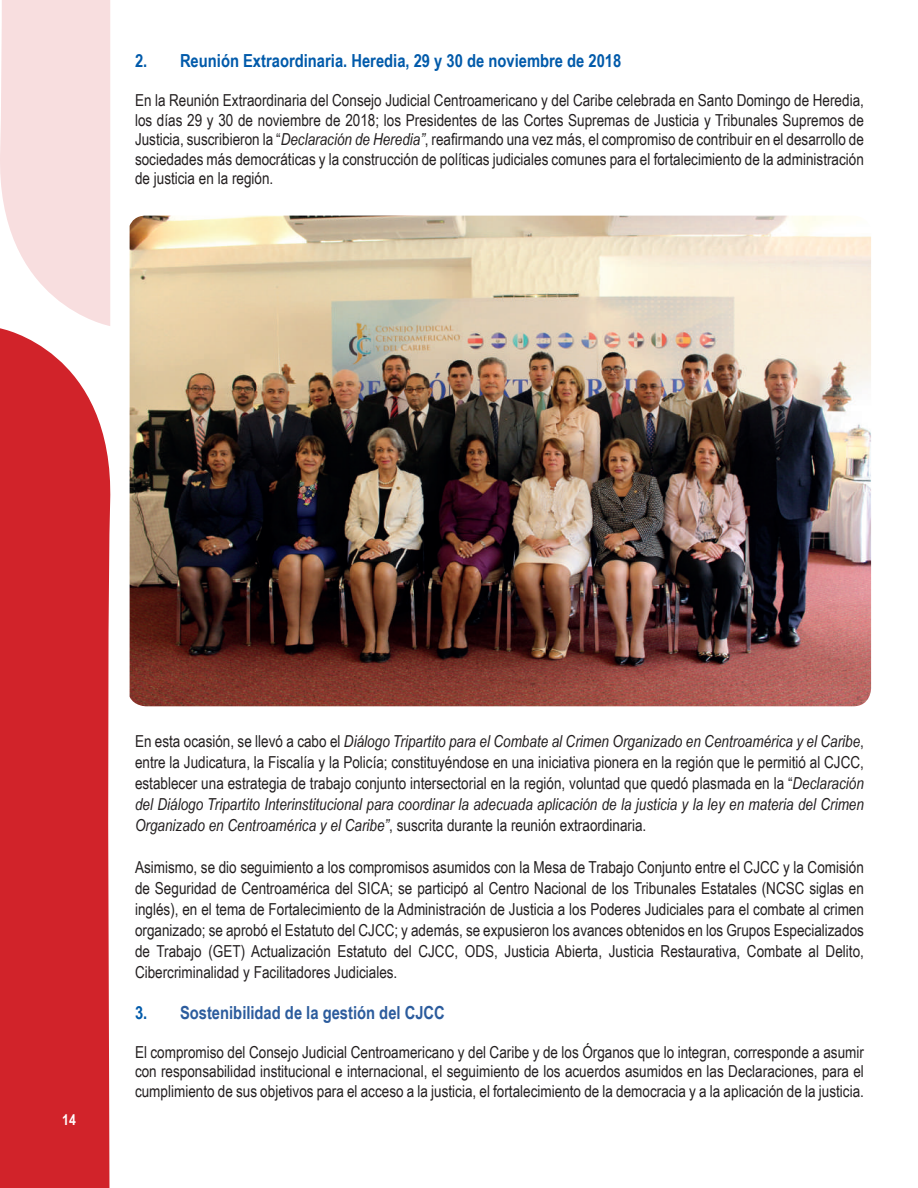
<style>
.page{position:relative;width:918px;height:1188px;background:#fff}
.page>*{position:absolute;margin:0;border:0;box-sizing:border-box;transform-origin:0 0}
.t1{font:700 18px "Arial Narrow";color:#015aaa}
.t2{font:700 18px "Arial Narrow";color:#2c5c9d}
.t3{font:16.5px/21px "Arial Narrow";color:#231f20;text-align:justify}
.t4{font:700 15px "Arial Narrow";color:#fff}
.s1{font-style:italic}
.s2{color:#015aaa}
</style>
<div class="page">
<img style="left:130px;top:216px;width:741px;height:490px">
<div style="left:0;top:328px;width:111px;height:860px;background:#d1232a"></div>
<svg style="left:0;top:0;width:110px;height:326px;background:#f8e2e3"></svg>
<p class="t1" style="left:135px;top:47px;width:488px">2. Reunión Extraordinaria. Heredia, 29 y 30 de noviembre de 2018</p>
<p class="t3" style="left:135px;top:90px;width:730px;line-height:19.5px">En la Reunión Extraordinaria del Consejo Judicial Centroamericano y del Caribe celebrada en Santo Domingo de Heredia, los días 29 y 30 de noviembre de 2018; los Presidentes de las Cortes Supremas de Justicia y Tribunales Supremos de Justicia, suscribieron la “<span class="s1">Declaración de Heredia”</span>, reafirmando una vez más, el compromiso de contribuir en el desarrollo de sociedades más democráticas y la construcción de políticas judiciales comunes para el fortalecimiento de la administración de justicia en la región.</p>
<p class="t4" style="left:62px;top:1109px;width:15px">14</p>
<p class="t3" style="left:135px;top:730px;width:731px">En esta ocasión, se llevó a cabo el <span class="s1">Diálogo Tripartito para el Combate al Crimen Organizado en Centroamérica y el Caribe</span>, entre la Judicatura, la Fiscalía y la Policía; constituyéndose en una iniciativa pionera en la región que le permitió al CJCC, establecer una estrategia de trabajo conjunto intersectorial en la región, voluntad que quedó plasmada en la “<span class="s1">Declaración del Diálogo Tripartito Interinstitucional para coordinar la adecuada aplicación de la justicia y la ley en materia del Crimen Organizado en Centroamérica y el Caribe”</span>, suscrita durante la reunión extraordinaria.</p>
<p class="t3" style="left:135px;top:856px;width:730px">Asimismo, se dio seguimiento a los compromisos asumidos con la Mesa de Trabajo Conjunto entre el CJCC y la Comisión de Seguridad de Centroamérica del SICA; se participó al Centro Nacional de los Tribunales Estatales (NCSC siglas en inglés), en el tema de Fortalecimiento de la Administración de Justicia a los Poderes Judiciales para el combate al crimen organizado; se aprobó el Estatuto del CJCC; y además, se expusieron los avances obtenidos en los Grupos Especializados de Trabajo (GET) Actualización Estatuto del CJCC, ODS, Justicia Abierta, Justicia Restaurativa, Combate al Delito, Cibercriminalidad y Facilitadores Judiciales.</p>
<p class="t2" style="left:135px;top:999px;width:311px"><span class="s2">3.</span> Sostenibilidad de la gestión del CJCC</p>
<p class="t3" style="left:135px;top:1042px;width:730px;line-height:19.5px">El compromiso del Consejo Judicial Centroamericano y del Caribe y de los Órganos que lo integran, corresponde a asumir con responsabilidad institucional e internacional, el seguimiento de los acuerdos asumidos en las Declaraciones, para el cumplimiento de sus objetivos para el acceso a la justicia, el fortalecimiento de la democracia y a la aplicación de la justicia.</p>
</div>
